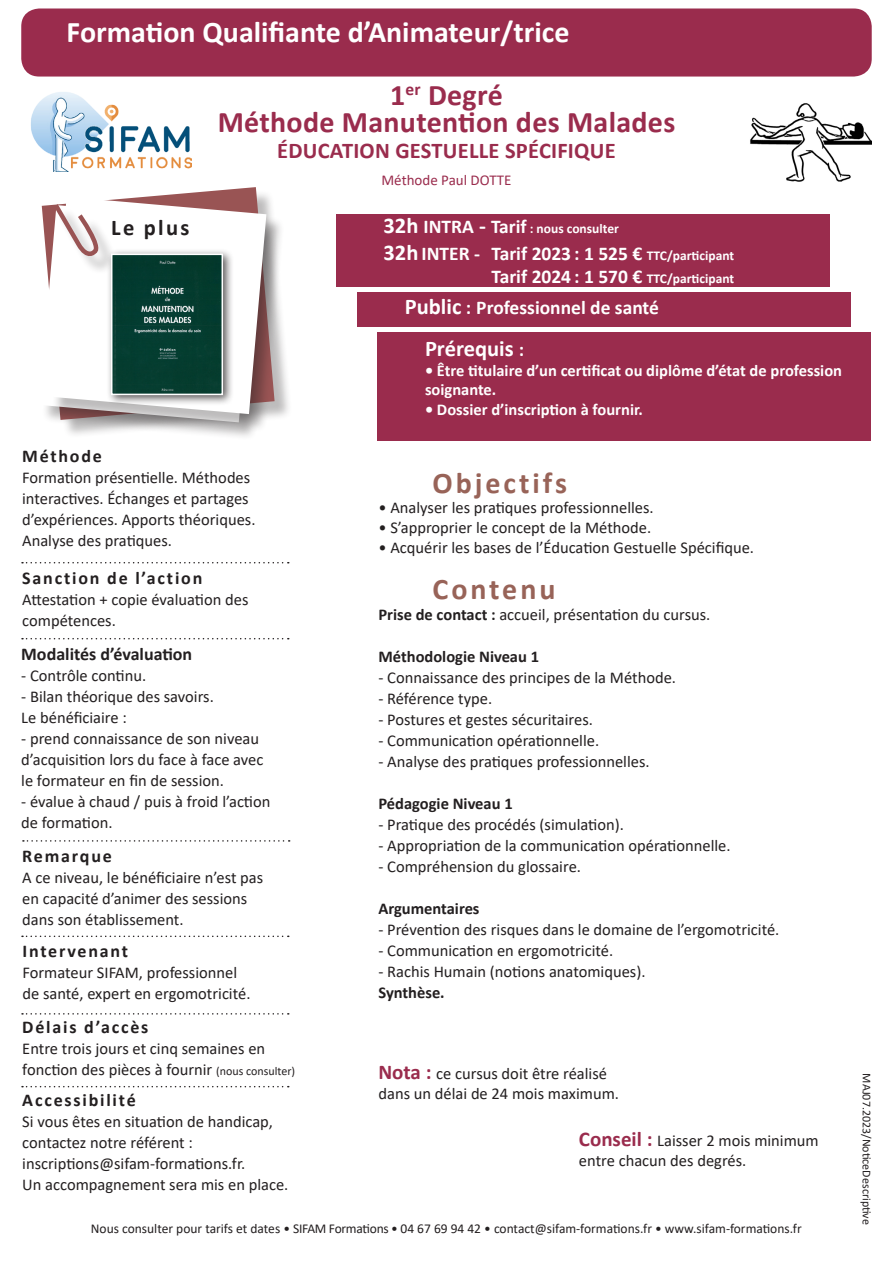
<style>
.page{position:relative;width:893px;height:1263px;background:#fff}
.page>*{position:absolute;margin:0;border:0;box-sizing:border-box;transform-origin:0 0}
.t1{font:700 30px "Calibri";color:#fff}
.TITRE_1_G{font:700 30px "Calibri";letter-spacing:.01em;color:#9a2c4d}
.t2{font:700 30px "Calibri";letter-spacing:.1em;color:#986358}
.TITRE_1_G-2{font:700 22.5px "Calibri";letter-spacing:.01em;color:#9a2c4d}
.t3{font:700 22.5px "Calibri";color:#fff}
.t4{font:700 22.5px "Calibri";letter-spacing:.1em;color:#231f20}
.t5{font:700 19.5px "Calibri";color:#fff}
.t6{font:700 18px "Calibri";letter-spacing:.1em;color:#231f20}
.t7{font:700 18px "Calibri";color:#231f20}
.t8{font:16.5px/21px "Calibri";color:#231f20}
.t9{font:700 16.5px "Calibri";color:#fff}
.t10{font:700 16.5px "Calibri";color:#231f20}
.TITRE_1_G-3{font:15px "Calibri";color:#9a2c4d}
.t11{font:13.5px "Calibri";color:#231f20}
.t12{font:700 13.5px "Calibri";color:#fff}
.t13{font:12px "Calibri";color:#231f20}
.s1{font-size:22.5px}
.s2{font-size:19.5px}
.s3{font-size:13.5px}
.s4{font-weight:700}
.s5{font-size:12px}
.s6{font-weight:700;font-size:21px;color:#9a2c4d}
</style>
<div class="page">
<svg style="left:22px;top:638px;width:267px;height:1px"></svg>
<svg style="left:22px;top:935px;width:267px;height:2px"></svg>
<svg style="left:22px;top:1013px;width:267px;height:1px"></svg>
<img style="left:750px;top:103px;width:122px;height:78px">
<div style="left:21px;top:9px;width:851px;height:68px;background:#9a2c4d;border-radius:18px"></div>
<div style="left:336px;top:214px;width:493px;height:73px;background:#9a2c4d"></div>
<div style="left:377px;top:332px;width:494px;height:108px;background:#9a2c4d"></div>
<div style="left:357px;top:292px;width:493px;height:34px;background:#9a2c4d"></div>
<img style="left:31px;top:92px;width:160px;height:80px">
<svg style="left:22px;top:562px;width:267px;height:1px"></svg>
<svg style="left:143px;top:187px;width:127px;height:13px"></svg>
<div style="left:42px;top:208px;width:233px;height:233px;background:#231f20;opacity:.3"></div>
<svg style="left:41px;top:205px;width:11px;height:217px"></svg>
<div style="left:52px;top:200px;width:233px;height:232px;background:#231f20;opacity:.3"></div>
<svg style="left:49px;top:197px;width:217px;height:217px"></svg>
<div style="left:57px;top:207px;width:60px;height:67px;background:#231f20;opacity:.3"></div>
<svg style="left:50px;top:199px;width:52px;height:61px"></svg>
<div style="left:106px;top:248px;width:128px;height:158px;background:#231f20;opacity:.75"></div>
<img style="left:114px;top:257px;width:106px;height:135px">
<div style="left:111px;top:254px;width:112px;height:141px;border:2px solid #fff"></div>
<svg style="left:22px;top:1086px;width:267px;height:1px"></svg>
<svg style="left:23px;top:840px;width:267px;height:2px"></svg>
<p class="t1" style="left:67px;top:11px;width:504px">Formation Qualifiante d’Animateur/trice</p>
<p class="t4" style="left:111px;top:211px;width:80px">Le plus</p>
<p class="TITRE_1_G" style="left:390px;top:74px;width:114px">1<sup>er</sup> Degré</p>
<p class="TITRE_1_G" style="left:218px;top:101px;width:459px">Méthode Manutention des Malades</p>
<p class="TITRE_1_G-2" style="left:277px;top:135px;width:340px">ÉDUCATION GESTUELLE SPÉCIFIQUE</p>
<p class="TITRE_1_G-3" style="left:381px;top:170px;width:131px">Méthode Paul DOTTE</p>
<p class="t12" style="left:384px;top:218px;width:237px"><span class="s1">32h</span> <span class="s2">INTRA</span> <span class="s1">-</span> <span class="s2">Tarif</span> : nous consulter</p>
<p class="t5" style="left:384px;top:239px;width:352px"><span class="s1">32h</span> INTER - Tarif 2023 : 1 525 € <span class="s3">TTC/participant</span></p>
<p class="t5" style="left:492px;top:263px;width:244px">Tarif 2024 : 1 570 € <span class="s3">TTC/participant</span></p>
<p class="t5" style="left:405px;top:294px;width:256px"><span class="s1">Public</span> : Professionnel de santé</p>
<p class="t3" style="left:425px;top:332px;width:101px">Prérequis <span class="s2">:</span></p>
<p class="t9" style="left:425px;top:358px;width:419px">• Être titulaire d’un certificat ou diplôme d’état de profession</p>
<p class="t9" style="left:425px;top:378px;width:73px">soignante.</p>
<p class="t9" style="left:425px;top:398px;width:219px">• Dossier d’inscription à fournir.</p>
<p class="t6" style="left:22px;top:443px;width:81px">Méthode</p>
<p class="t8" style="left:22px;top:466px;width:235px">Formation présentielle. Méthodes interactives. Échanges et partages d’expériences. Apports théoriques.<br>Analyse des pratiques.</p>
<p class="t6" style="left:22px;top:566px;width:182px">Sanction de l’action</p>
<p class="t8" style="left:22px;top:589px;width:228px">Attestation + copie évaluation des compétences.</p>
<p class="t7" style="left:21px;top:641px;width:173px">Modalités d’évaluation</p>
<p class="t8" style="left:21px;top:665px;width:126px">- Contrôle continu.</p>
<p class="t8" style="left:21px;top:686px;width:194px">- Bilan théorique des savoirs.</p>
<p class="t8" style="left:21px;top:707px;width:107px">Le bénéficiaire :</p>
<p class="t8" style="left:21px;top:728px;width:244px">- prend connaissance de son niveau d’acquisition lors du face à face avec le formateur en fin de session.</p>
<p class="t8" style="left:21px;top:791px;width:251px">- évalue à chaud / puis à froid l’action de formation.</p>
<p class="t6" style="left:22px;top:843px;width:91px">Remarque</p>
<p class="t8" style="left:22px;top:866px;width:242px">A ce niveau, le bénéficiaire n’est pas en capacité d’animer des sessions dans son établissement.</p>
<p class="t6" style="left:22px;top:938px;width:107px">Intervenant</p>
<p class="t8" style="left:22px;top:961px;width:216px">Formateur SIFAM, professionnel</p>
<p class="t8" style="left:22px;top:982px;width:229px">de santé, expert en ergomotricité.</p>
<p class="t2" style="left:432px;top:462px;width:136px">Objectifs</p>
<p class="t8" style="left:378px;top:497px;width:277px">• Analyser les pratiques professionnelles.</p>
<p class="t8" style="left:378px;top:516px;width:274px">• S’approprier le concept de la Méthode.</p>
<p class="t8" style="left:378px;top:536px;width:377px">• Acquérir les bases de l’Éducation Gestuelle Spécifique.</p>
<p class="t2" style="left:432px;top:568px;width:125px">Contenu</p>
<p class="t8" style="left:378px;top:604px;width:333px"><span class="s4">Prise de contact :</span> accueil, présentation du cursus.</p>
<p class="t10" style="left:378px;top:645px;width:162px">Méthodologie Niveau 1</p>
<p class="t8" style="left:378px;top:667px;width:299px">- Connaissance des principes de la Méthode.</p>
<p class="t8" style="left:378px;top:688px;width:115px">- Référence type.</p>
<p class="t8" style="left:378px;top:709px;width:216px">- Postures et gestes sécuritaires.</p>
<p class="t8" style="left:378px;top:730px;width:222px">- Communication opérationnelle.</p>
<p class="t8" style="left:378px;top:751px;width:273px">- Analyse des pratiques professionnelles.</p>
<p class="t10" style="left:378px;top:792px;width:136px">Pédagogie Niveau 1</p>
<p class="t8" style="left:378px;top:814px;width:247px">- Pratique des procédés (simulation).</p>
<p class="t8" style="left:378px;top:835px;width:354px">- Appropriation de la communication opérationnelle.</p>
<p class="t8" style="left:378px;top:856px;width:204px">- Compréhension du glossaire.</p>
<p class="t10" style="left:378px;top:897px;width:103px">Argumentaires</p>
<p class="t8" style="left:378px;top:919px;width:402px">- Prévention des risques dans le domaine de l’ergomotricité.</p>
<p class="t8" style="left:378px;top:940px;width:236px">- Communication en ergomotricité.</p>
<p class="t8" style="left:378px;top:961px;width:269px">- Rachis Humain (notions anatomiques).</p>
<p class="t10" style="left:378px;top:981px;width:68px">Synthèse.</p>
<p class="t6" style="left:22px;top:1015px;width:128px">Délais d’accès</p>
<p class="t8" style="left:22px;top:1038px;width:274px">Entre trois jours et cinq semaines en fonction des pièces à fournir <span class="s5">(nous consulter)</span></p>
<p class="t8" style="left:378px;top:1063px;width:242px;line-height:19.8px"><span class="s6">Nota :</span> ce cursus doit être réalisé dans un délai de 24 mois maximum.</p>
<p class="t6" style="left:22px;top:1087px;width:115px">Accessibilité</p>
<p class="t8" style="left:22px;top:1111px;width:252px">Si vous êtes en situation de handicap, contactez notre référent :</p>
<p class="t8" style="left:22px;top:1153px;width:224px">inscriptions@sifam-formations.fr.</p>
<p class="t8" style="left:22px;top:1174px;width:268px">Un accompagnement sera mis en place.</p>
<p class="t11" style="left:91px;top:1219px;width:712px">Nous consulter pour tarifs et dates • SIFAM Formations • 04 67 69 94 42 • contact@sifam-formations.fr • www.sifam-formations.fr</p>
<p class="t8" style="left:579px;top:1130px;width:241px;line-height:19.8px"><span class="s6">Conseil :</span> Laisser 2 mois minimum entre chacun des degrés.</p>
<p class="t13" style="left:875px;top:1073px;width:153px;rotate:90deg">MAJ07.2023/NoticeDescriptive</p>
</div>
